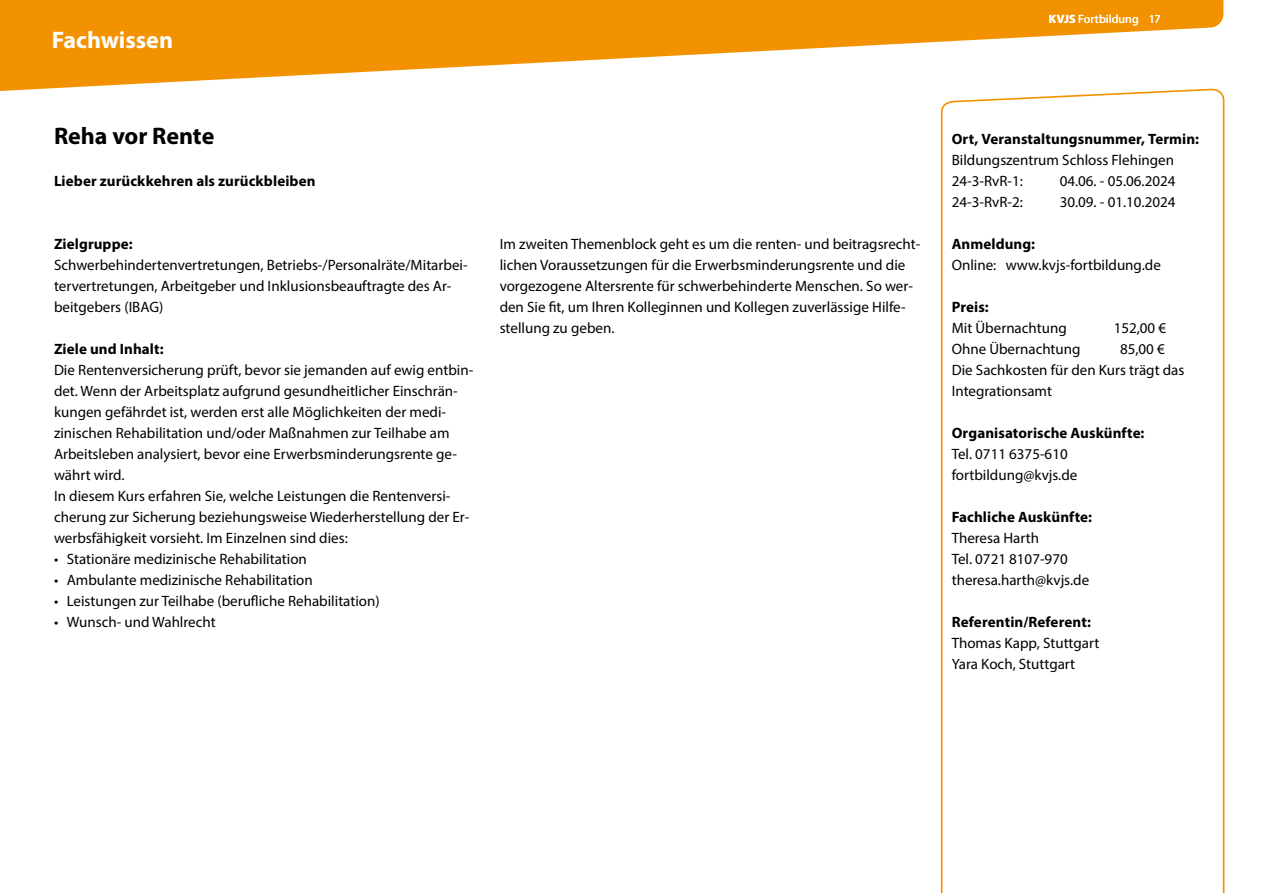
<style>
.page{position:relative;width:1263px;height:893px;background:#fff}
.page>*{position:absolute;margin:0;border:0;box-sizing:border-box;transform-origin:0 0}
.SemTitel{font:700 24px "Myriad Pro";letter-spacing:-.005em;color:#000}
.t1{font:700 24px "Myriad Pro";color:#fff}
.SemStandard{font:15px/21px "Myriad Pro";color:#000}
.SemÜberschrift{font:700 15px "Myriad Pro";letter-spacing:.005em;color:#000}
.SemUntertitel{font:700 15px "Myriad Pro";letter-spacing:.01em;color:#000}
.SemÜberschrift_Ort{font:700 15px "Myriad Pro";letter-spacing:.005em;color:#000}
.t2{font:12px "Myriad Pro";letter-spacing:.005em;color:#fff}
.s1{font-weight:700}
</style>
<div class="page">
<svg style="left:940px;top:92px;width:285px;height:801px"></svg>
<svg style="left:0;top:0;width:1223px;height:92px;fill:#f39200"></svg>
<h1 class="t1" style="left:52px;top:24px;width:123px">Fachwissen</h1>
<p class="t2" style="left:1049px;top:12px;width:113px"><span class="s1">KVJS</span> Fortbildung 17</p>
<h1 class="SemTitel" style="left:54px;top:121px;width:162px">Reha vor Rente</h1>
<p class="SemUntertitel" style="left:54px;top:171px;width:263px">Lieber zurückkehren als zurückbleiben</p>
<h2 class="SemÜberschrift" style="left:54px;top:234px;width:80px">Zielgruppe:</h2>
<p class="SemStandard" style="left:54px;top:255px;width:415px">Schwerbehindertenvertretungen, Betriebs-/Personalräte/Mitarbei&shy;tervertretungen, Arbeitgeber und Inklusionsbeauftragte des Ar&shy;beitgebers (IBAG)</p>
<h2 class="SemÜberschrift" style="left:54px;top:339px;width:111px">Ziele und Inhalt:</h2>
<p class="SemStandard" style="left:54px;top:360px;width:421px">Die Rentenversicherung prüft, bevor sie jemanden auf ewig entbin&shy;det. Wenn der Arbeitsplatz aufgrund gesundheitlicher Einschrän&shy;kungen gefährdet ist, werden erst alle Möglichkeiten der medi&shy;zinischen Rehabilitation und/oder Maßnahmen zur Teilhabe am Arbeitsleben analysiert, bevor eine Erwerbsminderungsrente ge&shy;währt wird.</p>
<p class="SemStandard" style="left:54px;top:486px;width:417px">In diesem Kurs erfahren Sie, welche Leistungen die Rentenversi&shy;cherung zur Sicherung beziehungsweise Wiederherstellung der Er&shy;werbsfähigkeit vorsieht. Im Einzelnen sind dies:</p>
<p class="SemStandard" style="left:54px;top:549px;width:254px">• Stationäre medizinische Rehabilitation</p>
<p class="SemStandard" style="left:54px;top:570px;width:260px">• Ambulante medizinische Rehabilitation</p>
<p class="SemStandard" style="left:54px;top:591px;width:327px">• Leistungen zur Teilhabe (berufliche Rehabilitation)</p>
<p class="SemStandard" style="left:54px;top:612px;width:163px">• Wunsch- und Wahlrecht</p>
<p class="SemStandard" style="left:500px;top:234px;width:422px">Im zweiten Themenblock geht es um die renten- und beitragsrecht&shy;lichen Voraussetzungen für die Erwerbsminderungsrente und die vorgezogene Altersrente für schwerbehinderte Menschen. So wer&shy;den Sie fit, um Ihren Kolleginnen und Kollegen zuverlässige Hilfe&shy;stellung zu geben.</p>
<h2 class="SemÜberschrift_Ort" style="left:952px;top:129px;width:249px">Ort, Veranstaltungsnummer, Termin:</h2>
<p class="SemStandard" style="left:952px;top:150px;width:224px">Bildungszentrum Schloss Flehingen</p>
<p class="SemStandard" style="left:952px;top:171px;width:73px">24-3-RvR-1:</p>
<p class="SemStandard" style="left:1060px;top:171px;width:117px">04.06. - 05.06.2024</p>
<p class="SemStandard" style="left:952px;top:192px;width:73px">24-3-RvR-2:</p>
<p class="SemStandard" style="left:1060px;top:192px;width:117px">30.09. - 01.10.2024</p>
<h2 class="SemÜberschrift" style="left:952px;top:234px;width:85px">Anmeldung:</h2>
<p class="SemStandard" style="left:952px;top:255px;width:211px">Online: www.kvjs-fortbildung.de</p>
<h2 class="SemÜberschrift" style="left:952px;top:297px;width:39px">Preis:</h2>
<p class="SemStandard" style="left:952px;top:318px;width:117px">Mit Übernachtung</p>
<p class="SemStandard" style="left:1114px;top:318px;width:54px">152,00 €</p>
<p class="SemStandard" style="left:952px;top:339px;width:130px">Ohne Übernachtung</p>
<p class="SemStandard" style="left:1120px;top:339px;width:46px">85,00 €</p>
<p class="SemStandard" style="left:952px;top:360px;width:234px">Die Sachkosten für den Kurs trägt das<br>Integrationsamt</p>
<h2 class="SemÜberschrift" style="left:952px;top:423px;width:194px">Organisatorische Auskünfte:</h2>
<p class="SemStandard" style="left:952px;top:444px;width:118px">Tel. 0711 6375-610</p>
<p class="SemStandard" style="left:952px;top:465px;width:127px">fortbildung@kvjs.de</p>
<h2 class="SemÜberschrift" style="left:952px;top:507px;width:142px">Fachliche Auskünfte:</h2>
<p class="SemStandard" style="left:952px;top:528px;width:89px">Theresa Harth</p>
<p class="SemStandard" style="left:952px;top:549px;width:118px">Tel. 0721 8107-970</p>
<p class="SemStandard" style="left:952px;top:570px;width:139px">theresa.harth@kvjs.de</p>
<h2 class="SemÜberschrift" style="left:952px;top:612px;width:141px">Referentin/Referent:</h2>
<p class="SemStandard" style="left:952px;top:633px;width:149px">Thomas Kapp, Stuttgart</p>
<p class="SemStandard" style="left:952px;top:654px;width:125px">Yara Koch, Stuttgart</p>
</div>
